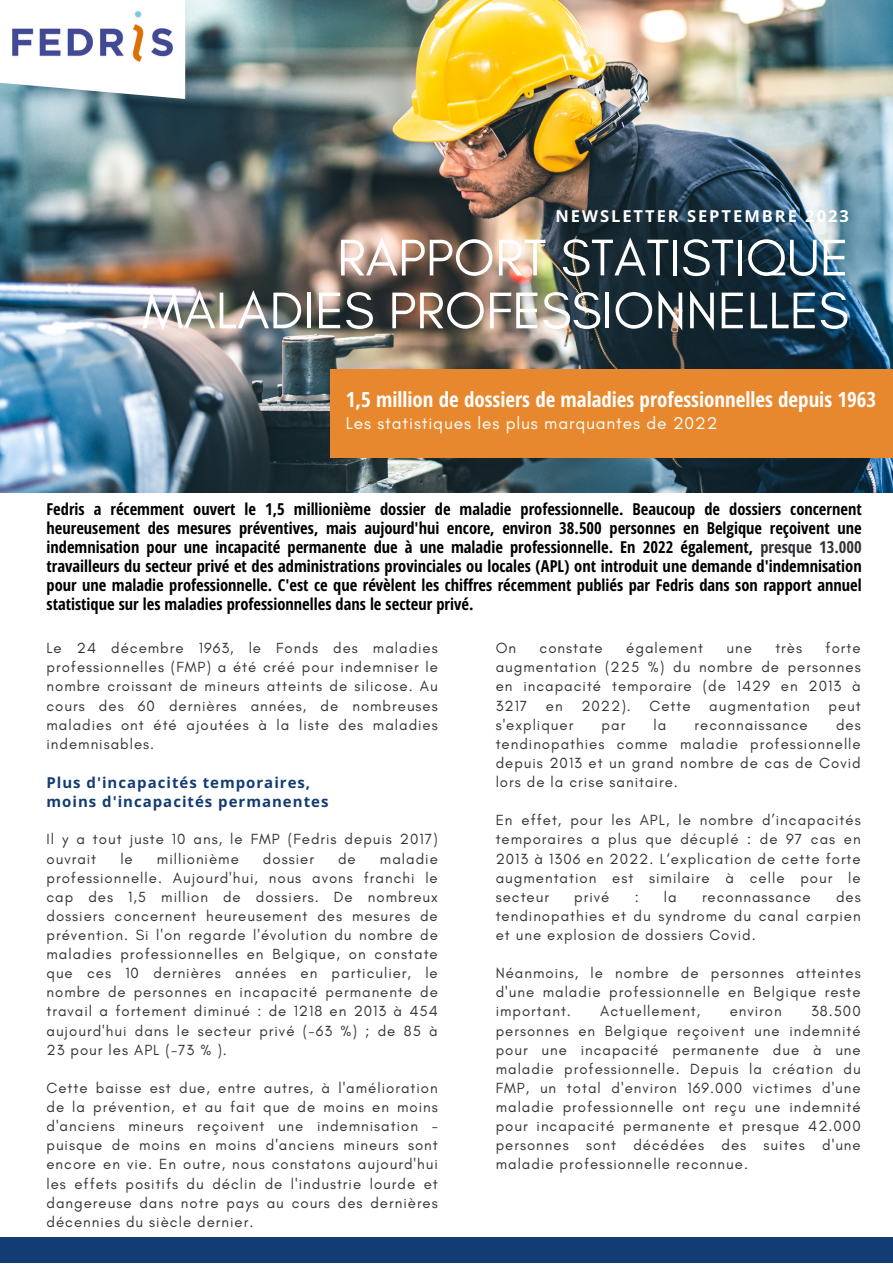
<style>
.page{position:relative;width:893px;height:1264px;background:#fff}
.page>*{position:absolute;margin:0;border:0;box-sizing:border-box;transform-origin:0 0}
.t1{font:52.5px "Glacial Indifference";color:#fff}
.t2{font:700 21px "Open Sans Hebrew Condensed";color:#fff}
.t3{font:17.4px "Glacial Indifference";letter-spacing:.05em;color:#fff}
.t4{font:700 16.5px/19px "Open Sans Hebrew Condensed";color:#000;text-align:justify}
.t5{font:700 16.5px "Open Sans Hebrew";letter-spacing:.12em;color:#fff}
.t6{font:15px/19px "Glacial Indifference";letter-spacing:.065em;color:#333238;text-align:justify}
.t7{font:700 15px "Open Sans Hebrew";letter-spacing:.065em;color:#123c73}
.s1{color:#333238}
</style>
<div class="page">
<div style="left:0;top:1236px;width:892px;height:26px;background:#123c73"></div>
<img style="left:0;top:0;width:892px;height:492px">
<img style="left:0;top:0;width:185px;height:99px">
<div style="left:330px;top:369px;width:562px;height:89px;background:#e8882e"></div>
<p class="t5" style="left:555px;top:204px;width:295px">NEWSLETTER SEPTEMBRE 2023</p>
<p class="t1" style="left:337px;top:225px;width:513px">RAPPORT STATISTIQUE</p>
<p class="t1" style="left:142px;top:278px;width:708px">MALADIES PROFESSIONNELLES</p>
<p class="t2" style="left:346px;top:384px;width:532px">1,5 million de dossiers de maladies professionnelles depuis 1963</p>
<p class="t3" style="left:346px;top:412px;width:373px">Les statistiques les plus marquantes de 2022</p>
<p class="t4" style="left:46px;top:498px;width:816px">Fedris a récemment ouvert le 1,5 millionième dossier de maladie professionnelle. Beaucoup de dossiers concernent heureusement des mesures préventives, mais aujourd'hui encore, environ 38.500 personnes en Belgique reçoivent une indemnisation pour une incapacité permanente due à une maladie professionnelle. En 2022 également, <span class="s1">presque 13.000 </span>travailleurs du secteur privé et des administrations provinciales ou locales (APL) ont introduit une demande d'indemnisation pour une maladie professionnelle. C'est ce que révèlent les chiffres récemment publiés par Fedris dans son rapport annuel statistique sur les maladies professionnelles dans le secteur privé.</p>
<p class="t6" style="left:46px;top:638px;width:393px">Le 24 décembre 1963, le Fonds des maladies professionnelles (FMP) a été créé pour indemniser le nombre croissant de mineurs atteints de silicose. Au cours des 60 dernières années, de nombreuses maladies ont été ajoutées à la liste des maladies indemnisables.</p>
<p class="t7" style="left:46px;top:772px;width:265px">Plus d'incapacités temporaires,</p>
<p class="t7" style="left:46px;top:791px;width:283px">moins d'incapacités permanentes</p>
<p class="t6" style="left:46px;top:829px;width:393px">Il y a tout juste 10 ans, le FMP (Fedris depuis 2017) ouvrait</p>
<p class="t6" style="left:46px;top:848px;width:393px;text-indent:333px">maladie professionnelle. Aujourd'hui, nous avons franchi le cap des 1,5 million de dossiers. De nombreux dossiers concernent heureusement des mesures de prévention. Si l'on regarde l'évolution du nombre de maladies professionnelles en Belgique, on constate que ces 10 dernières années en particulier, le nombre de personnes en incapacité permanente de travail a fortement diminué : de 1218 en 2013 à 454 aujourd'hui dans le secteur privé (-63 %) ; de 85 à 23 pour les APL (-73 % ).</p>
<p class="t6" style="left:46px;top:1078px;width:393px">Cette baisse est due, entre autres, à l'amélioration de la prévention, et au fait que de moins en moins d'anciens mineurs reçoivent une indemnisation - puisque de moins en moins d'anciens mineurs sont encore en vie. En outre, nous constatons aujourd'hui les effets positifs du déclin de l'industrie lourde et dangereuse dans notre pays au cours des dernières décennies du siècle dernier.</p>
<p class="t6" style="left:120px;top:848px;width:14px">le</p>
<p class="t6" style="left:157px;top:848px;width:83px">millionième</p>
<p class="t6" style="left:263px;top:848px;width:53px">dossier</p>
<p class="t6" style="left:338px;top:848px;width:19px">de</p>
<p class="t6" style="left:495px;top:638px;width:366px;text-indent:330px">forte augmentation (225 %) du nombre de personnes en incapacité temporaire (de 1429 en 2013 à 3217 en 2022). Cette augmentation peut s'expliquer</p>
<p class="t6" style="left:495px;top:638px;width:22px">On</p>
<p class="t6" style="left:539px;top:638px;width:65px">constate</p>
<p class="t6" style="left:626px;top:638px;width:78px">également</p>
<p class="t6" style="left:726px;top:638px;width:27px">une</p>
<p class="t6" style="left:775px;top:638px;width:28px">très</p>
<p class="t6" style="left:495px;top:715px;width:366px;text-indent:340px">des tendinopathies comme maladie professionnelle depuis 2013 et un grand nombre de cas de Covid lors de la crise sanitaire.</p>
<p class="t6" style="left:495px;top:810px;width:366px">En effet, pour les APL, le nombre d’incapacités temporaires a plus que décuplé : de 97 cas en 2013 à 1306 en 2022. L‘explication de cette forte augmentation est similaire à celle pour le secteur</p>
<p class="t6" style="left:601px;top:715px;width:25px">par</p>
<p class="t6" style="left:653px;top:715px;width:14px">la</p>
<p class="t6" style="left:694px;top:715px;width:115px">reconnaissance</p>
<p class="t6" style="left:495px;top:887px;width:366px;text-indent:340px">des tendinopathies et du syndrome du canal carpien et une explosion de dossiers Covid.</p>
<p class="t6" style="left:495px;top:963px;width:366px">Néanmoins, le nombre de personnes atteintes d'une maladie professionnelle en Belgique reste important.</p>
<p class="t6" style="left:574px;top:887px;width:37px">privé</p>
<p class="t6" style="left:634px;top:887px;width:6px">:</p>
<p class="t6" style="left:664px;top:887px;width:14px">la</p>
<p class="t6" style="left:702px;top:887px;width:110px">reconnassance</p>
<p class="t6" style="left:600px;top:1001px;width:102px">Actuellement,</p>
<p class="t6" style="left:729px;top:1001px;width:54px">environ</p>
<p class="t6" style="left:495px;top:1001px;width:366px;text-indent:315px">38.500 personnes en Belgique reçoivent une indemnité pour une incapacité permanente due à une maladie professionnelle. Depuis la création du FMP, un total d'environ 169.000 victimes d'une maladie professionnelle ont reçu une indemnité pour incapacité permanente et presque 42.000 personnes sont décédées des suites d'une maladie professionnelle reconnue.</p>
</div>
